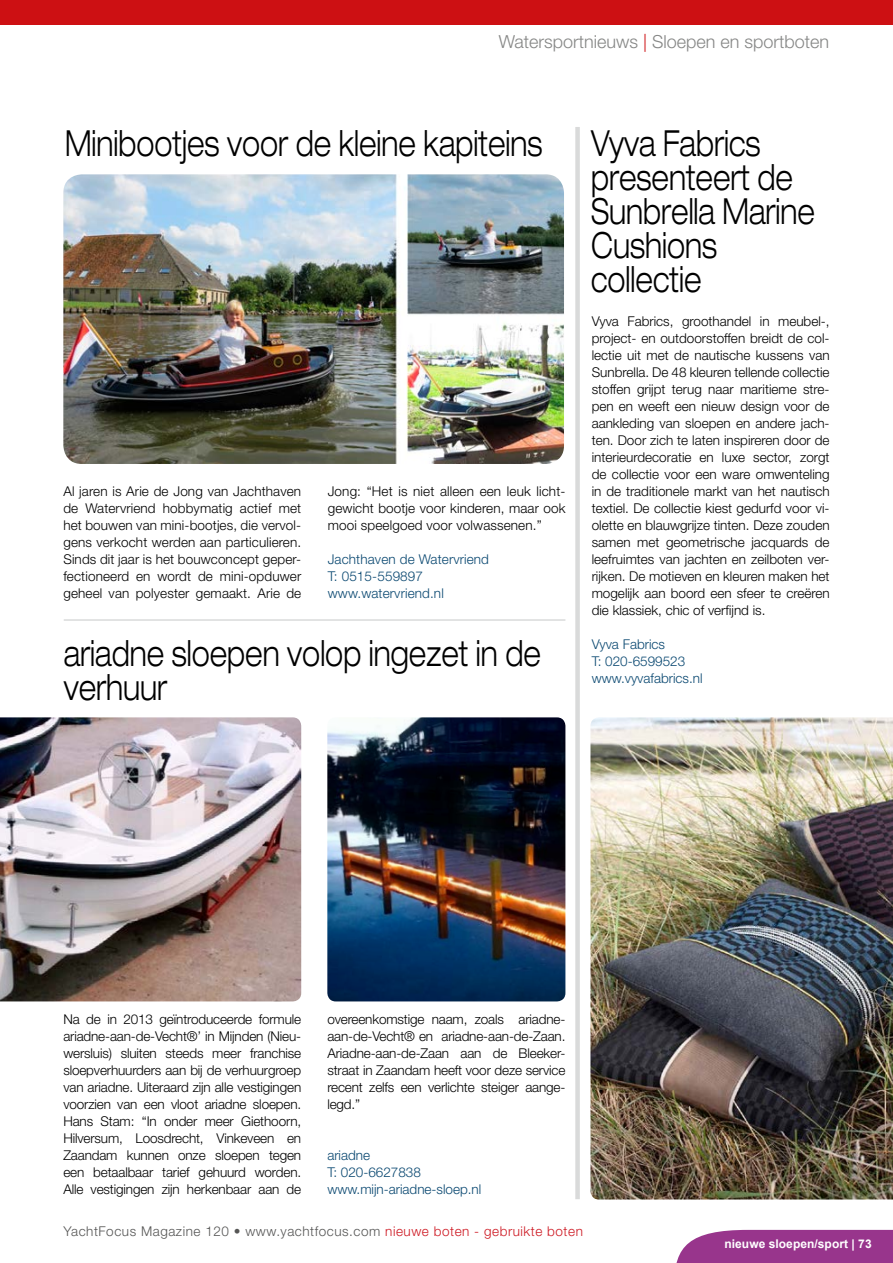
<style>
.page{position:relative;width:893px;height:1263px;background:#fff}
.page>*{position:absolute;margin:0;border:0;box-sizing:border-box;transform-origin:0 0}
.t1{font:300 expanded 36px/34px "Helvetica Neue";color:#000;scale:.75 1}
.t2{font:300 18px "Helvetica Neue";color:#868786}
.t3{font:300 13.5px/17px "Helvetica Neue";color:#000;text-align:justify}
.t4{font:300 13.5px/17px "Helvetica Neue";color:#0a4871}
.t5{font:300 13.5px "Helvetica Neue";letter-spacing:.04em;color:#565655}
.t6{font:700 12px "Arial";letter-spacing:.005em;color:#fff}
.s1{color:#cd1013}
.s2{color:#ce1a24}
</style>
<div class="page">
<div style="left:0;top:0;width:893px;height:25px;background:#cd1013"></div>
<hr style="left:64px;top:619px;width:501px;height:2px;background:#d9dada">
<div style="left:676px;top:1230px;width:217px;height:33px;background:#98358c"></div>
<div style="left:575px;top:127px;width:5px;height:1072px;background:#d9dada"></div>
<img style="left:63px;top:174px;width:501px;height:290px">
<img style="left:0;top:717px;width:301px;height:284px">
<img style="left:327px;top:717px;width:238px;height:284px">
<img style="left:590px;top:717px;width:303px;height:482px">
<h2 class="t2" style="left:499px;top:31px;width:332px">Watersportnieuws <span class="s1">|</span> Sloepen en sportboten</h2>
<h1 class="t1" style="left:65px;top:126px;width:638px">Minibootjes voor de kleine kapiteins</h1>
<h1 class="t1" style="left:591px;top:126px;width:300px">Vyva Fabrics presenteert de<br>Sunbrella Marine<br>Cushions collectie</h1>
<p class="t3" style="left:63px;top:483px;width:239px">Al jaren is Arie de Jong van Jachthaven de Watervriend hobbymatig actief met het bouwen van mini-bootjes, die vervol&shy;gens verkocht werden aan particulieren.<br>Sinds dit jaar is het bouwconcept geper&shy;fectioneerd en wordt de mini-opduwer geheel van polyester gemaakt. Arie de</p>
<p class="t3" style="left:328px;top:483px;width:239px">Jong: “Het is niet alleen een leuk licht&shy;gewicht bootje voor kinderen, maar ook mooi speelgoed voor volwassenen.”</p>
<p class="t4" style="left:328px;top:551px;width:163px">Jachthaven de Watervriend<br>T: 0515-559897 www.watervriend.nl</p>
<h1 class="t1" style="left:64px;top:636px;width:638px">ariadne sloepen volop ingezet in de verhuur</h1>
<p class="t3" style="left:592px;top:313px;width:239px">Vyva Fabrics, groothandel in meubel-, project- en outdoorstoffen breidt de col&shy;lectie uit met de nautische kussens van Sunbrella. De 48 kleuren tellende collectie stoffen grijpt terug naar maritieme stre&shy;pen en weeft een nieuw design voor de aankleding van sloepen en andere jach&shy;ten. Door zich te laten inspireren door de interieurdecoratie en luxe sector, zorgt de collectie voor een ware omwenteling in de traditionele markt van het nautisch textiel. De collectie kiest gedurfd voor vi&shy;olette en blauwgrijze tinten. Deze zouden samen met geometrische jacquards de leefruimtes van jachten en zeilboten ver&shy;rijken. De motieven en kleuren maken het mogelijk aan boord een sfeer te creëren die klassiek, chic of verfijnd is.</p>
<p class="t4" style="left:592px;top:636px;width:112px">Vyva Fabrics<br>T: 020-6599523 www.vyvafabrics.nl</p>
<p class="t3" style="left:63px;top:1010px;width:239px">Na de in 2013 geïntroduceerde formule ariadne-aan-de-Vecht®’ in Mijnden (Nieu&shy;wersluis) sluiten steeds meer franchise sloepverhuurders aan bij de verhuurgroep van ariadne. Uiteraard zijn alle vestigingen voorzien van een vloot ariadne sloepen.<br>Hans Stam: “In onder meer Giethoorn, Hilversum, Loosdrecht, Vinkeveen en Zaandam kunnen onze sloepen tegen een betaalbaar tarief gehuurd worden.<br>Alle vestigingen zijn herkenbaar aan de</p>
<p class="t3" style="left:327px;top:1010px;width:240px">overeenkomstige naam, zoals ariadne&shy;aan-de-Vecht® en ariadne-aan-de-Zaan.<br>Ariadne-aan-de-Zaan aan de Bleeker&shy;straat in Zaandam heeft voor deze service recent zelfs een verlichte steiger aange&shy;legd.”</p>
<p class="t4" style="left:327px;top:1146px;width:156px">ariadne<br>T: 020-6627838 www.mijn-ariadne-sloep.nl</p>
<p class="t5" style="left:64px;top:1223px;width:521px">YachtFocus Magazine 120 • www.yachtfocus.com <span class="s2">nieuwe boten - gebruikte boten</span></p>
<p class="t6" style="left:724px;top:1236px;width:149px">nieuwe sloepen/sport | 73</p>
</div>
